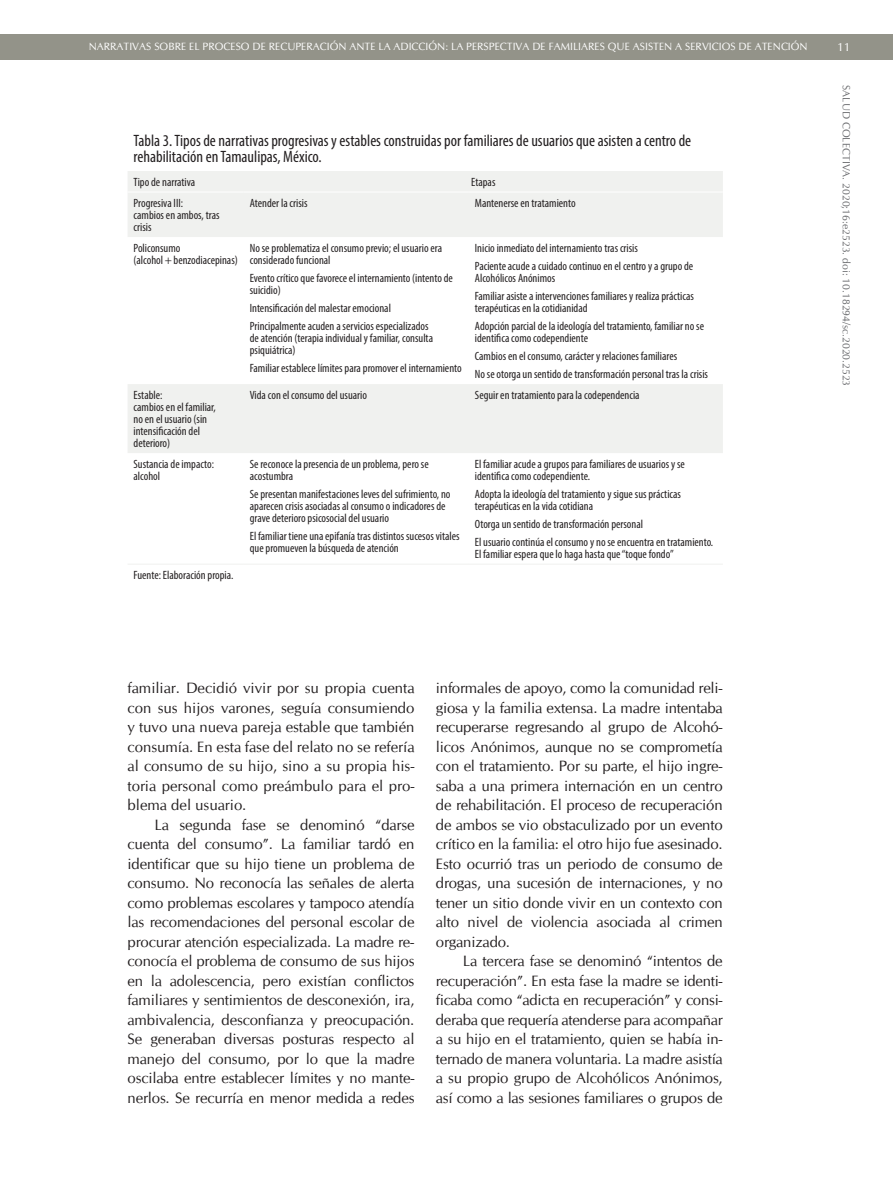
<style>
.page{position:relative;width:893px;height:1191px;background:#fff}
.page>*{position:absolute;margin:0;border:0;box-sizing:border-box;transform-origin:0 0}
.t1{font:condensed 16.5px/16.5px "Myriad Pro";color:#231f20}
.t2{font:15px/19.5px "CG Omega";letter-spacing:-.01em;color:#231f20;text-align:justify}
.t3{font:condensed 12px/12px "Myriad Pro";color:#231f20}
.t4{font:12px "CG Omega";color:#fff}
.t5{font:10.5px "CG Omega";color:#fff}
.t6{font:10.5px "CG Omega";color:#6c6d70}
</style>
<div class="page">
<div style="left:0;top:34px;width:893px;height:26px;background:#939389"></div>
<svg style="left:128px;top:171px;width:595px;height:282px"></svg>
<hr style="left:128px;top:192px;width:116px;height:1px;background:#fff">
<hr style="left:244px;top:192px;width:225px;height:1px;background:#fff">
<hr style="left:469px;top:192px;width:254px;height:1px;background:#fff">
<hr style="left:128px;top:564px;width:116px;height:1px;background:#f0f1ef">
<hr style="left:244px;top:564px;width:225px;height:1px;background:#f0f1ef">
<hr style="left:469px;top:564px;width:254px;height:1px;background:#f0f1ef">
<p class="t5" style="left:89px;top:40px;width:718px">Narrativas sobre el proceso de recuperación ante la adicción : la perspectiva de familiares que asisten a servicios de atención</p>
<p class="t4" style="left:837px;top:40px;width:15px">11</p>
<p class="t6" style="left:852px;top:85px;width:303px;rotate:90deg">SALUD COLECTIVA. 2020;16:e2523. doi: 10.18294/sc.2020.2523</p>
<p class="t1" style="left:134px;top:132px;width:559px">Tabla 3. Tipos de narrativas progresivas y estables construidas por familiares de usuarios que asisten a centro de rehabilitación en Tamaulipas, México.</p>
<p class="t3" style="left:134px;top:176px;width:63px">Tipo de narrativa</p>
<p class="t3" style="left:471px;top:176px;width:26px">Etapas</p>
<p class="t3" style="left:134px;top:197px;width:88px">Progresiva III:<br>cambios en ambos, tras crisis</p>
<p class="t3" style="left:250px;top:197px;width:59px">Atender la crisis</p>
<p class="t3" style="left:475px;top:197px;width:102px">Mantenerse en tratamiento</p>
<p class="t3" style="left:134px;top:242px;width:106px">Policonsumo<br>(alcohol + benzodiacepinas)</p>
<p class="t3" style="left:250px;top:242px;width:194px">No se problematiza el consumo previo; el usuario era considerado funcional</p>
<p class="t3" style="left:250px;top:272px;width:205px">Evento crítico que favorece el internamiento (intento de suicidio)</p>
<p class="t3" style="left:250px;top:299px;width:180px;line-height:18px">Intensificación del malestar emocional<br>Principalmente acuden a servicios especializados</p>
<p class="t3" style="left:250px;top:332px;width:185px">de atención (terapia individual y familiar, consulta psiquiátrica)</p>
<p class="t3" style="left:250px;top:362px;width:213px">Familiar establece límites para promover el internamiento</p>
<p class="t3" style="left:475px;top:239px;width:220px;line-height:18px">Inicio inmediato del internamiento tras crisis<br>Paciente acude a cuidado continuo en el centro y a grupo de</p>
<p class="t3" style="left:475px;top:269px;width:221px;line-height:18px">Alcohólicos Anónimos<br>Familiar asiste a intervenciones familiares y realiza prácticas</p>
<p class="t3" style="left:475px;top:299px;width:231px;line-height:18px">terapéuticas en la cotidianidad<br>Adopción parcial de la ideología del tratamiento, familiar no se</p>
<p class="t3" style="left:475px;top:329px;width:235px;line-height:18px">identifica como codependiente<br>Cambios en el consumo, carácter y relaciones familiares<br>No se otorga un sentido de transformación personal tras la crisis</p>
<p class="t3" style="left:134px;top:389px;width:84px">Estable:<br>cambios en el familiar, no en el usuario (sin intensificación del deterioro)</p>
<p class="t3" style="left:250px;top:389px;width:119px">Vida con el consumo del usuario</p>
<p class="t3" style="left:475px;top:389px;width:166px">Seguir en tratamiento para la codependencia</p>
<p class="t3" style="left:134px;top:458px;width:82px">Sustancia de impacto: alcohol</p>
<p class="t3" style="left:250px;top:458px;width:180px">Se reconoce la presencia de un problema, pero se acostumbra</p>
<p class="t3" style="left:250px;top:488px;width:202px">Se presentan manifestaciones leves del sufrimiento, no aparecen crisis asociadas al consumo o indicadores de grave deterioro psicosocial del usuario</p>
<p class="t3" style="left:250px;top:530px;width:211px">El familiar tiene una epifanía tras distintos sucesos vitales que promueven la búsqueda de atención</p>
<p class="t3" style="left:475px;top:458px;width:211px">El familiar acude a grupos para familiares de usuarios y se identifica como codependiente.</p>
<p class="t3" style="left:475px;top:488px;width:208px">Adopta la ideología del tratamiento y sigue sus prácticas terapéuticas en la vida cotidiana</p>
<p class="t3" style="left:475px;top:515px;width:240px;line-height:18px">Otorga un sentido de transformación personal<br>El usuario continúa el consumo y no se encuentra en tratamiento.</p>
<p class="t3" style="left:475px;top:548px;width:200px">El familiar espera que lo haga hasta que “toque fondo”</p>
<p class="t3" style="left:134px;top:569px;width:101px">Fuente: Elaboración propia.</p>
<p class="t2" style="left:128px;top:678px;width:288px">familiar. Decidió vivir por su propia cuenta con sus hijos varones, seguía consumiendo y tuvo una nueva pareja estable que también consumía. En esta fase del relato no se refería al consumo de su hijo, sino a su propia his&shy;toria personal como preámbulo para el pro&shy;blema del usuario.</p>
<p class="t2" style="left:128px;top:815px;width:288px;text-indent:27px">La segunda fase se denominó “darse cuenta del consumo”. La familiar tardó en identificar que su hijo tiene un problema de consumo. No reconocía las señales de alerta como problemas escolares y tampoco atendía las recomendaciones del personal escolar de procurar atención especializada. La madre re&shy;conocía el problema de consumo de sus hijos en la adolescencia, pero existían conflictos familiares y sentimientos de desconexión, ira, ambivalencia, desconfianza y preocupación.<br>Se generaban diversas posturas respecto al manejo del consumo, por lo que la madre oscilaba entre establecer límites y no mante&shy;nerlos. Se recurría en menor medida a redes</p>
<p class="t2" style="left:436px;top:678px;width:288px">informales de apoyo, como la comunidad reli&shy;giosa y la familia extensa. La madre intentaba recuperarse regresando al grupo de Alcohó&shy;licos Anónimos, aunque no se comprometía con el tratamiento. Por su parte, el hijo ingre&shy;saba a una primera internación en un centro de rehabilitación. El proceso de recuperación de ambos se vio obstaculizado por un evento crítico en la familia: el otro hijo fue asesinado.<br>Esto ocurrió tras un periodo de consumo de drogas, una sucesión de internaciones, y no tener un sitio donde vivir en un contexto con alto nivel de violencia asociada al crimen organizado.</p>
<p class="t2" style="left:436px;top:951px;width:288px;text-indent:27px">La tercera fase se denominó “intentos de recuperación”. En esta fase la madre se identi&shy;ficaba como “adicta en recuperación” y consi&shy;deraba que requería atenderse para acompañar a su hijo en el tratamiento, quien se había in&shy;ternado de manera voluntaria. La madre asistía a su propio grupo de Alcohólicos Anónimos, así como a las sesiones familiares o grupos de</p>
</div>
